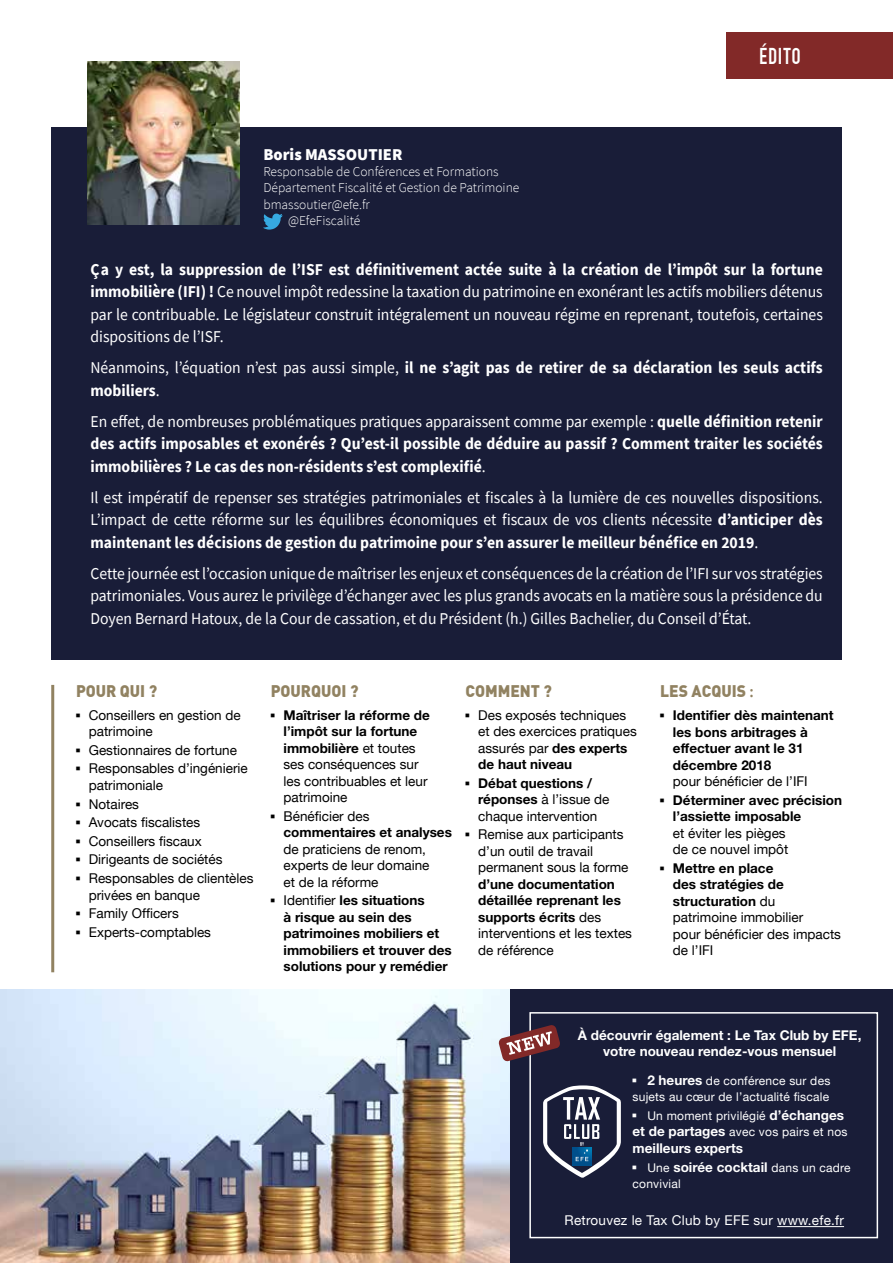
<style>
.page{position:relative;width:893px;height:1263px;background:#fff}
.page>*{position:absolute;margin:0;border:0;box-sizing:border-box;transform-origin:0 0}
.t1{font:24px "DIN 1451 Engschrift Regular";letter-spacing:.025em;color:#fff;scale:.95 1}
.t2{font:16.5px/22.5px "Source Sans Pro";color:#fff;text-align:justify;scale:.95 1}
.t3{font:700 16.5px/22.5px "Source Sans Pro";color:#fff;scale:.95 1}
.t4{font:900 16.5px "DIN";color:#918261;scale:.95 1}
.t5{font:900 16.5px "Source Sans Pro";color:#fff}
.t6{font:13.5px/16.5px "Helvetica Neue";color:#000}
.t7{font:700 13.5px/16.5px "Helvetica Neue LT Std";color:#000}
.t8{font:300 13.5px "Source Sans Pro";color:#fff}
.t9{font:700 13.5px/16.5px "Helvetica Neue LT Std";color:#fff;text-align:center}
.t10{font:13.5px "Helvetica Neue";letter-spacing:.02em;color:#fff}
.t11{font:12px/16.5px "Helvetica Neue";letter-spacing:.02em;color:#fff}
.s1{font-weight:700}
.s2{font-weight:400}
.s3{font-family:"Helvetica Neue";font-weight:400}
.s4{font-family:"Helvetica Neue LT Std";font-weight:700}
.s5{font-family:"Source Sans Pro";font-weight:600}
.s6{font-family:"Helvetica Neue LT Std";font-weight:700;font-size:13.5px}
</style>
<div class="page">
<div style="left:51px;top:127px;width:791px;height:532px;background:#191d38"></div>
<div style="left:510px;top:989px;width:383px;height:274px;background:#191d38"></div>
<svg style="left:263px;top:214px;width:20px;height:16px"></svg>
<img style="left:88px;top:62px;width:151px;height:163px">
<hr style="left:51px;top:685px;width:3px;height:287px;background:#918261">
<div style="left:726px;top:33px;width:167px;height:46px;background:#822928"></div>
<img style="left:0;top:989px;width:510px;height:274px">
<svg style="left:543px;top:1085px;width:78px;height:93px"></svg>
<hr style="left:777px;top:1226px;width:67px;height:1px;background:#fff">
<div style="left:529px;top:1012px;width:349px;height:226px;border:2px solid #fff"></div>
<svg style="left:498px;top:1024px;width:62px;height:38px"></svg>
<p class="t5" style="left:263px;top:143px;width:141px">Boris MASSOUTIER</p>
<p class="t8" style="left:263px;top:163px;width:237px">Responsable de Conférences et Formations</p>
<p class="t8" style="left:263px;top:180px;width:257px">Département Fiscalité et Gestion de Patrimoine</p>
<p class="t8" style="left:263px;top:196px;width:108px">bmassoutier@efe.fr</p>
<p class="t8" style="left:288px;top:212px;width:74px">@EfeFiscalité</p>
<h1 class="t1" style="left:759px;top:42px;width:46px">ÉDITO</h1>
<p class="t2" style="left:90px;top:258px;width:772px"><span class="s1">Ça y est, la suppression de l’ISF est définitivement actée suite à la création de l’impôt sur la fortune immobilière (IFI) !</span> Ce nouvel impôt redessine la taxation du patrimoine en exonérant les actifs mobiliers détenus par le contribuable. Le législateur construit intégralement un nouveau régime en reprenant, toutefois, certaines dispositions de l’ISF.</p>
<p class="t3" style="left:90px;top:356px;width:772px"><span class="s2">Néanmoins, l’équation n’est pas aussi simple,</span> il ne s’agit pas de retirer de sa déclaration les seuls actifs mobiliers<span class="s2">.</span></p>
<p class="t3" style="left:90px;top:410px;width:772px;text-align:justify"><span class="s2">En effet, de nombreuses problématiques pratiques apparaissent comme par exemple :</span> quelle définition retenir des actifs imposables et exonérés ? Qu’est-il possible de déduire au passif ? Comment traiter les sociétés immobilières ? Le cas des non-résidents s’est complexifié<span class="s2">.</span></p>
<p class="t2" style="left:90px;top:486px;width:772px">Il est impératif de repenser ses stratégies patrimoniales et fiscales à la lumière de ces nouvelles dispositions.<br>L’impact de cette réforme sur les équilibres économiques et fiscaux de vos clients nécessite <span class="s1">d’anticiper dès maintenant les décisions de gestion du patrimoine pour s’en assurer le meilleur bénéfice en 2019</span>.</p>
<p class="t2" style="left:90px;top:562px;width:772px">Cette journée est l’occasion unique de maîtriser les enjeux et conséquences de la création de l’IFI sur vos stratégies patrimoniales. Vous aurez le privilège d’échanger avec les plus grands avocats en la matière sous la présidence du Doyen Bernard Hatoux, de la Cour de cassation, et du Président (h.) Gilles Bachelier, du Conseil d’État.</p>
<p class="t4" style="left:76px;top:680px;width:87px">POUR QUI ?</p>
<p class="t6" style="left:89px;top:706px;width:154px;text-indent:-13px"><sup>■</sup> Conseillers en gestion de patrimoine</p>
<p class="t6" style="left:76px;top:742px;width:163px"><sup>■</sup> Gestionnaires de fortune</p>
<p class="t6" style="left:89px;top:760px;width:161px;text-indent:-13px"><sup>■</sup> Responsables d’ingénierie patrimoniale</p>
<p class="t6" style="left:76px;top:795px;width:65px"><sup>■</sup> Notaires</p>
<p class="t6" style="left:76px;top:814px;width:126px"><sup>■</sup> Avocats fiscalistes</p>
<p class="t6" style="left:76px;top:833px;width:127px"><sup>■</sup> Conseillers fiscaux</p>
<p class="t6" style="left:76px;top:851px;width:148px"><sup>■</sup> Dirigeants de sociétés</p>
<p class="t6" style="left:89px;top:870px;width:166px;text-indent:-13px"><sup>■</sup> Responsables de clientèles privées en banque</p>
<p class="t6" style="left:76px;top:905px;width:104px"><sup>■</sup> Family Officers</p>
<p class="t6" style="left:76px;top:924px;width:137px"><sup>■</sup> Experts-comptables</p>
<p class="t4" style="left:271px;top:680px;width:94px">POURQUOI ?</p>
<p class="t7" style="left:271px;top:706px;width:161px;text-align:center"><sup>■</sup> Maîtriser la réforme de l’impôt sur la fortune immobilière <span class="s3">et toutes</span></p>
<p class="t6" style="left:283px;top:756px;width:146px">ses conséquences sur les contribuables et leur patrimoine</p>
<p class="t6" style="left:271px;top:808px;width:100px"><sup>■</sup> Bénéficier des</p>
<p class="t7" style="left:283px;top:824px;width:170px">commentaires et analyses</p>
<p class="t6" style="left:283px;top:841px;width:148px">de praticiens de renom, experts de leur domaine et de la réforme</p>
<p class="t7" style="left:283px;top:892px;width:170px;text-indent:-13px"><sup>■</sup> <span class="s3">Identifier</span> les situations<br>à risque au sein des patrimoines mobiliers et immobiliers et trouver des solutions pour y remédier</p>
<p class="t4" style="left:465px;top:680px;width:93px">COMMENT ?</p>
<p class="t6" style="left:478px;top:706px;width:160px;text-indent:-13px"><sup>■</sup> Des exposés techniques et des exercices pratiques assurés par <span class="s4">des experts</span></p>
<p class="t7" style="left:478px;top:756px;width:96px">de haut niveau</p>
<p class="t7" style="left:465px;top:774px;width:128px"><sup>■</sup> Débat questions /</p>
<p class="t6" style="left:478px;top:791px;width:133px"><span class="s4">réponses</span> à l’issue de chaque intervention</p>
<p class="t6" style="left:478px;top:826px;width:152px;text-indent:-13px"><sup>■</sup> Remise aux participants d’un outil de travail permanent sous la forme</p>
<p class="t7" style="left:478px;top:876px;width:144px">d’une documentation détaillée reprenant les supports écrits <span class="s3">des</span></p>
<p class="t6" style="left:478px;top:925px;width:155px">interventions et les textes de référence</p>
<p class="t4" style="left:660px;top:680px;width:100px">LES ACQUIS <span class="s5">:</span></p>
<p class="t7" style="left:673px;top:707px;width:162px;text-indent:-13px"><sup>■</sup> Identifier dès maintenant les bons arbitrages à effectuer avant le 31 décembre 2018</p>
<p class="t6" style="left:673px;top:773px;width:136px">pour bénéficier de l’IFI</p>
<p class="t7" style="left:673px;top:791px;width:171px;text-indent:-13px"><sup>■</sup> Déterminer avec précision l’assiette imposable</p>
<p class="t6" style="left:673px;top:824px;width:117px">et éviter les pièges de ce nouvel impôt</p>
<p class="t7" style="left:673px;top:859px;width:112px;text-indent:-13px"><sup>■</sup> Mettre en place des stratégies de structuration <span class="s3">du</span></p>
<p class="t6" style="left:673px;top:909px;width:170px">patrimoine immobilier<br>pour bénéficier des impacts de l’IFI</p>
<p class="t9" style="left:578px;top:1026px;width:285px">À découvrir également : Le Tax Club by EFE, votre nouveau rendez-vous mensuel</p>
<p class="t11" style="left:632px;top:1072px;width:199px"><sup>■</sup> <span class="s6">2 heures</span> de conférence sur des sujets au cœur de l’actualité fiscale</p>
<p class="t11" style="left:632px;top:1107px;width:216px"><sup>■</sup> Un moment privilégié <span class="s6">d’échanges et de partages</span> avec vos pairs et nos</p>
<p class="t9" style="left:632px;top:1139px;width:112px">meilleurs experts</p>
<p class="t11" style="left:632px;top:1159px;width:220px"><sup>■</sup> Une <span class="s6">soirée cocktail</span> dans un cadre convivial</p>
<p class="t10" style="left:564px;top:1212px;width:281px">Retrouvez le Tax Club by EFE sur www.efe.fr</p>
</div>
